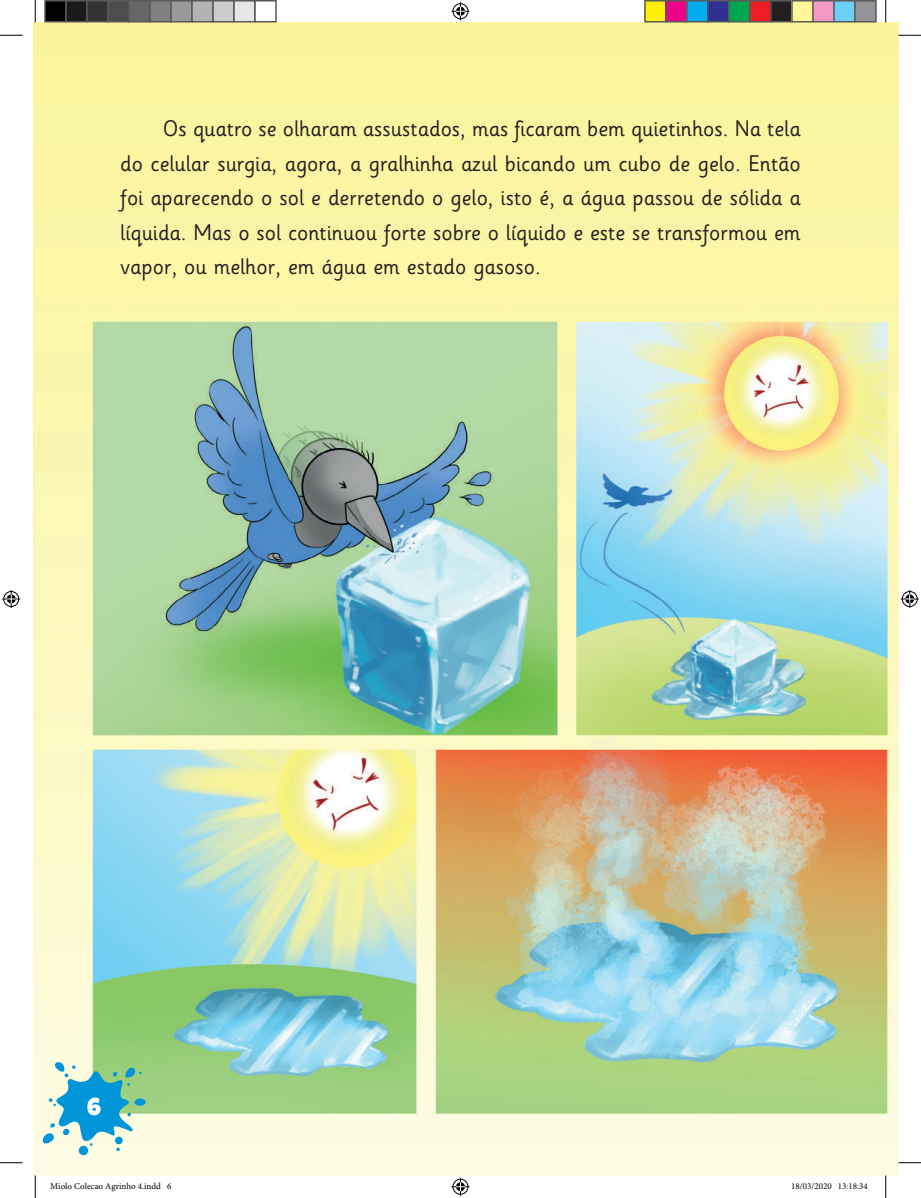
<style>
.page{position:relative;width:921px;height:1198px;background:#fff}
.page>*{position:absolute;margin:0;border:0;box-sizing:border-box;transform-origin:0 0}
.t1{font:24px "Luckiest Guy";color:#fff}
.t2{font:22.5px/34.5px "Sassoon Infant Std";color:#231f20;text-align:justify}
.t3{font:9px "Minion Pro";color:#000}
</style>
<div class="page">
<img style="left:33px;top:22px;width:865px;height:1153px">
<hr style="left:34px;top:0;width:2px;height:23px;background:#fff">
<hr style="left:885px;top:0;width:2px;height:23px;background:#fff">
<svg style="left:0;top:35px;width:22px;height:1px"></svg>
<svg style="left:898px;top:35px;width:23px;height:1px"></svg>
<svg style="left:0;top:1162px;width:22px;height:1px"></svg>
<svg style="left:898px;top:1162px;width:23px;height:1px"></svg>
<svg style="left:35px;top:0;width:1px;height:23px"></svg>
<svg style="left:885px;top:0;width:1px;height:23px"></svg>
<svg style="left:885px;top:1175px;width:1px;height:22px"></svg>
<svg style="left:451px;top:2px;width:18px;height:18px"></svg>
<svg style="left:451px;top:1177px;width:18px;height:18px"></svg>
<svg style="left:2px;top:590px;width:18px;height:18px"></svg>
<svg style="left:901px;top:590px;width:18px;height:18px"></svg>
<div style="left:45px;top:1px;width:21px;height:21px;background:#000"></div>
<div style="left:44px;top:0;width:23px;height:22px;border:2px solid #595959"></div>
<div style="left:66px;top:1px;width:21px;height:21px;background:#1a1a1a"></div>
<div style="left:65px;top:0;width:23px;height:22px;border:2px solid #595959"></div>
<div style="left:87px;top:1px;width:21px;height:21px;background:#333"></div>
<div style="left:86px;top:0;width:23px;height:22px;border:2px solid #595959"></div>
<div style="left:108px;top:1px;width:21px;height:21px;background:#4d4d4d"></div>
<div style="left:107px;top:0;width:23px;height:22px;border:2px solid #595959"></div>
<div style="left:129px;top:1px;width:21px;height:21px;background:#666"></div>
<div style="left:128px;top:0;width:23px;height:22px;border:2px solid #595959"></div>
<div style="left:150px;top:1px;width:21px;height:21px;background:#808080"></div>
<div style="left:149px;top:0;width:23px;height:22px;border:2px solid #595959"></div>
<div style="left:171px;top:1px;width:21px;height:21px;background:#999"></div>
<div style="left:170px;top:0;width:23px;height:22px;border:2px solid #595959"></div>
<div style="left:192px;top:1px;width:21px;height:21px;background:#b3b3b3"></div>
<div style="left:191px;top:0;width:23px;height:22px;border:2px solid #595959"></div>
<div style="left:213px;top:1px;width:21px;height:21px;background:#ccc"></div>
<div style="left:212px;top:0;width:23px;height:22px;border:2px solid #595959"></div>
<div style="left:234px;top:1px;width:21px;height:21px;background:#e6e6e6"></div>
<div style="left:233px;top:0;width:23px;height:22px;border:2px solid #595959"></div>
<div style="left:254px;top:0;width:23px;height:22px;border:2px solid #595959"></div>
<div style="left:645px;top:1px;width:21px;height:21px;background:#fff101"></div>
<div style="left:644px;top:0;width:23px;height:22px;border:2px solid #595959"></div>
<div style="left:666px;top:1px;width:21px;height:21px;background:#ed028c"></div>
<div style="left:665px;top:0;width:23px;height:22px;border:2px solid #595959"></div>
<div style="left:687px;top:1px;width:21px;height:21px;background:#00aeef"></div>
<div style="left:686px;top:0;width:23px;height:22px;border:2px solid #595959"></div>
<div style="left:708px;top:1px;width:21px;height:21px;background:#2e3092"></div>
<div style="left:707px;top:0;width:23px;height:22px;border:2px solid #595959"></div>
<div style="left:729px;top:1px;width:21px;height:21px;background:#00a54f"></div>
<div style="left:728px;top:0;width:23px;height:22px;border:2px solid #595959"></div>
<div style="left:750px;top:1px;width:21px;height:21px;background:#ee1d23"></div>
<div style="left:749px;top:0;width:23px;height:22px;border:2px solid #595959"></div>
<div style="left:771px;top:1px;width:21px;height:21px;background:#231f20"></div>
<div style="left:770px;top:0;width:23px;height:22px;border:2px solid #595959"></div>
<div style="left:792px;top:1px;width:21px;height:21px;background:#fff79a"></div>
<div style="left:791px;top:0;width:23px;height:22px;border:2px solid #595959"></div>
<div style="left:813px;top:1px;width:21px;height:21px;background:#f499c2"></div>
<div style="left:812px;top:0;width:23px;height:22px;border:2px solid #595959"></div>
<div style="left:834px;top:1px;width:21px;height:21px;background:#6bcff6"></div>
<div style="left:833px;top:0;width:23px;height:22px;border:2px solid #595959"></div>
<div style="left:855px;top:1px;width:21px;height:21px;background:#939598"></div>
<div style="left:854px;top:0;width:23px;height:22px;border:2px solid #595959"></div>
<svg style="left:35px;top:1059px;width:137px;height:138px"></svg>
<p class="t2" style="left:120px;top:112px;width:682px;text-indent:43px">Os quatro se olharam assustados, mas ficaram bem quietinhos. Na tela do celular surgia, agora, a gralhinha azul bicando um cubo de gelo. Então foi aparecendo o sol e derretendo o gelo, isto é, a água passou de sólida a líquida. Mas o sol continuou forte sobre o líquido e este se transformou em vapor, ou melhor, em água em estado gasoso.</p>
<p class="t1" style="left:87px;top:1090px;width:15px">6</p>
<p class="t3" style="left:50px;top:1179px;width:123px">Miolo Colecao Agrinho 4.indd 6</p>
<p class="t3" style="left:791px;top:1179px;width:78px">18/03/2020 13:18:34</p>
</div>
